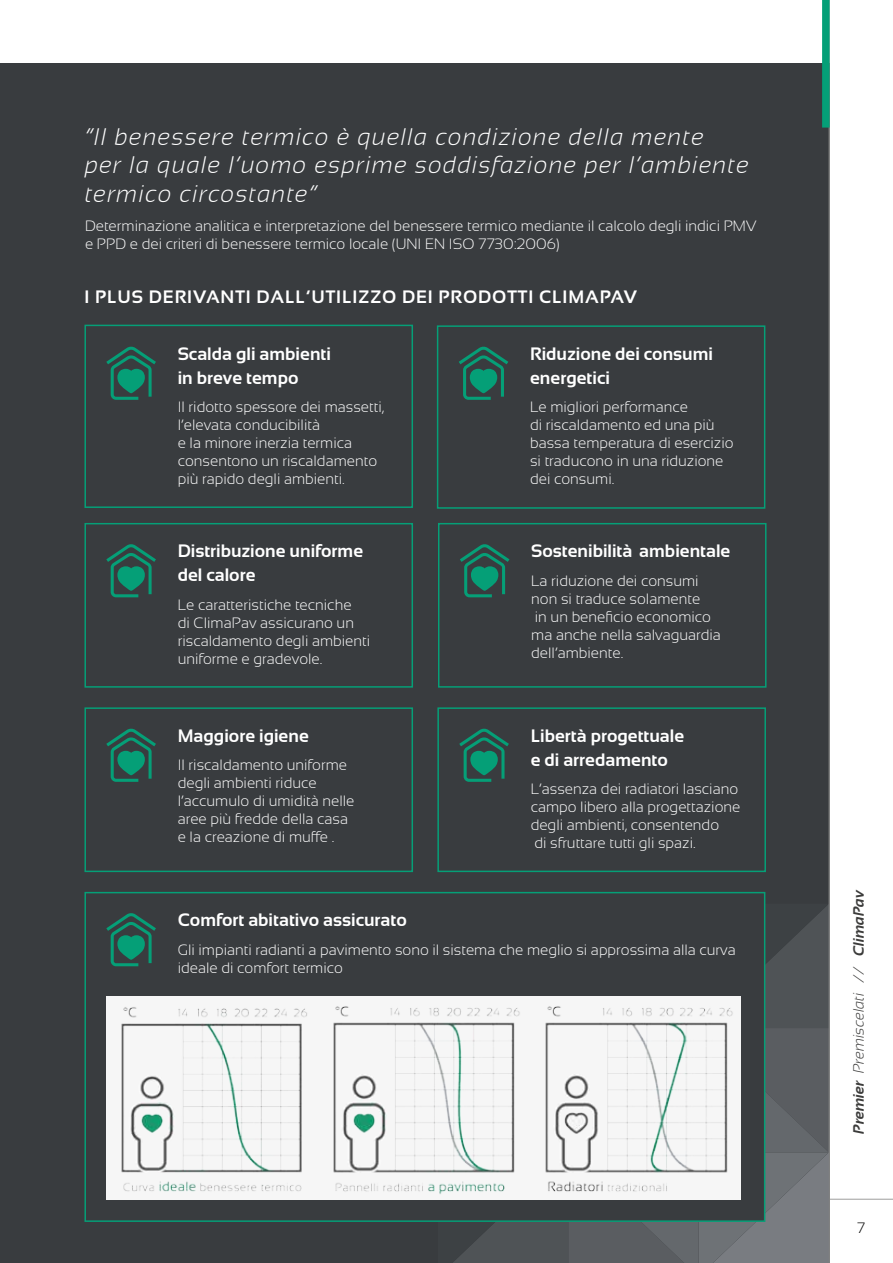
<style>
.page{position:relative;width:893px;height:1263px;background:#fff}
.page>*{position:absolute;margin:0;border:0;box-sizing:border-box;transform-origin:0 0}
.t1{font:italic 300 24px/28.8px "Sansation";letter-spacing:.05em;color:#fff}
.t2{font:700 18px/24px "Sansation";color:#fff}
.t3{font:700 18px "Sansation";letter-spacing:.05em;color:#fff}
.t4{font:300 15px/18px "Sansation";color:#fff}
.t5{font:italic 700 15px "Sansation";color:#3c3c3b}
.t6{font:300 15px "Sansation";color:#000}
.s1{font-weight:300}
</style>
<div class="page">
<hr style="left:829px;top:1199px;width:64px;height:1px;background:#9d9d9c">
<div style="left:0;top:64px;width:829px;height:1199px;background:#393c3f"></div>
<svg style="left:453px;top:904px;width:376px;height:359px;background:#5a6264"></svg>
<hr style="left:829px;top:0;width:1px;height:1263px;background:#9d9d9c">
<div style="left:822px;top:0;width:8px;height:128px;background:#059f77"></div>
<div style="left:84px;top:892px;width:681px;height:330px;background:#393c3f;border:2px solid #059f77"></div>
<div style="left:84px;top:325px;width:329px;height:183px;background:#393c3f;border:2px solid #059f77"></div>
<svg style="left:106px;top:346px;width:50px;height:54px"></svg>
<div style="left:84px;top:523px;width:329px;height:165px;background:#393c3f;border:2px solid #059f77"></div>
<svg style="left:106px;top:544px;width:50px;height:53px"></svg>
<div style="left:438px;top:523px;width:328px;height:165px;background:#393c3f;border:2px solid #059f77"></div>
<svg style="left:460px;top:544px;width:49px;height:53px"></svg>
<svg style="left:106px;top:913px;width:50px;height:53px"></svg>
<div style="left:437px;top:325px;width:328px;height:184px;background:#393c3f;border:2px solid #059f77"></div>
<svg style="left:459px;top:346px;width:49px;height:54px"></svg>
<div style="left:437px;top:707px;width:329px;height:165px;background:#393c3f;border:2px solid #059f77"></div>
<svg style="left:459px;top:728px;width:50px;height:54px"></svg>
<div style="left:84px;top:707px;width:329px;height:165px;background:#393c3f;border:2px solid #059f77"></div>
<svg style="left:106px;top:728px;width:50px;height:54px"></svg>
<img style="left:317px;top:996px;width:213px;height:204px">
<div style="left:530px;top:996px;width:211px;height:204px;background:#f6f6f6"></div>
<div style="left:106px;top:996px;width:211px;height:204px;background:#f6f6f6"></div>
<h1 class="t1" style="left:85px;top:122px;width:665px">“Il benessere termico è quella condizione della mente<br>per la quale l’uomo esprime soddisfazione per l’ambiente termico circostante”</h1>
<p class="t4" style="left:85px;top:217px;width:673px">Determinazione analitica e interpretazione del benessere termico mediante il calcolo degli indici PMV e PPD e dei criteri di benessere termico locale (UNI EN ISO 7730:2006)</p>
<p class="t3" style="left:84px;top:287px;width:554px">I PLUS DERIVANTI DALL’UTILIZZO DEI PRODOTTI CLIMAPAV</p>
<p class="t2" style="left:178px;top:342px;width:155px">Scalda gli ambienti in breve tempo</p>
<p class="t4" style="left:178px;top:398px;width:208px">Il ridotto spessore dei massetti, l’elevata conducibilità<br>e la minore inerzia termica consentono un riscaldamento più rapido degli ambienti.</p>
<p class="t2" style="left:178px;top:539px;width:187px">Distribuzione uniforme del calore</p>
<p class="t4" style="left:178px;top:596px;width:194px">Le caratteristiche tecniche<br>di ClimaPav assicurano un riscaldamento degli ambienti uniforme e gradevole.</p>
<p class="t2" style="left:178px;top:723px;width:133px">Maggiore igiene</p>
<p class="t4" style="left:178px;top:756px;width:178px">Il riscaldamento uniforme degli ambienti riduce l’accumulo di umidità nelle aree più fredde della casa e la creazione di muffe .</p>
<p class="t2" style="left:530px;top:342px;width:184px">Riduzione dei consumi energetici</p>
<p class="t4" style="left:530px;top:398px;width:205px">Le migliori performance<br>di riscaldamento ed una più bassa temperatura di esercizio si traducono in una riduzione dei consumi.</p>
<p class="t2" style="left:531px;top:539px;width:201px">Sostenibilità ambientale</p>
<p class="t4" style="left:531px;top:572px;width:191px">La riduzione dei consumi non si traduce solamente<br>in un beneficio economico ma anche nella salvaguardia dell’ambiente.</p>
<p class="t2" style="left:531px;top:723px;width:155px">Libertà progettuale e di arredamento</p>
<p class="t4" style="left:531px;top:780px;width:211px">L’assenza dei radiatori lasciano campo libero alla progettazione degli ambienti, consentendo<br>di sfruttare tutti gli spazi.</p>
<p class="t2" style="left:178px;top:908px;width:231px">Comfort abitativo assicurato</p>
<p class="t4" style="left:178px;top:941px;width:560px">Gli impianti radianti a pavimento sono il sistema che meglio si approssima alla curva ideale di comfort termico</p>
<p class="t5" style="left:850px;top:1134px;width:245px;rotate:-90deg">Premier <span class="s1">Premiscelati //</span> ClimaPav</p>
<p class="t6" style="left:857px;top:1219px;width:10px">7</p>
</div>
